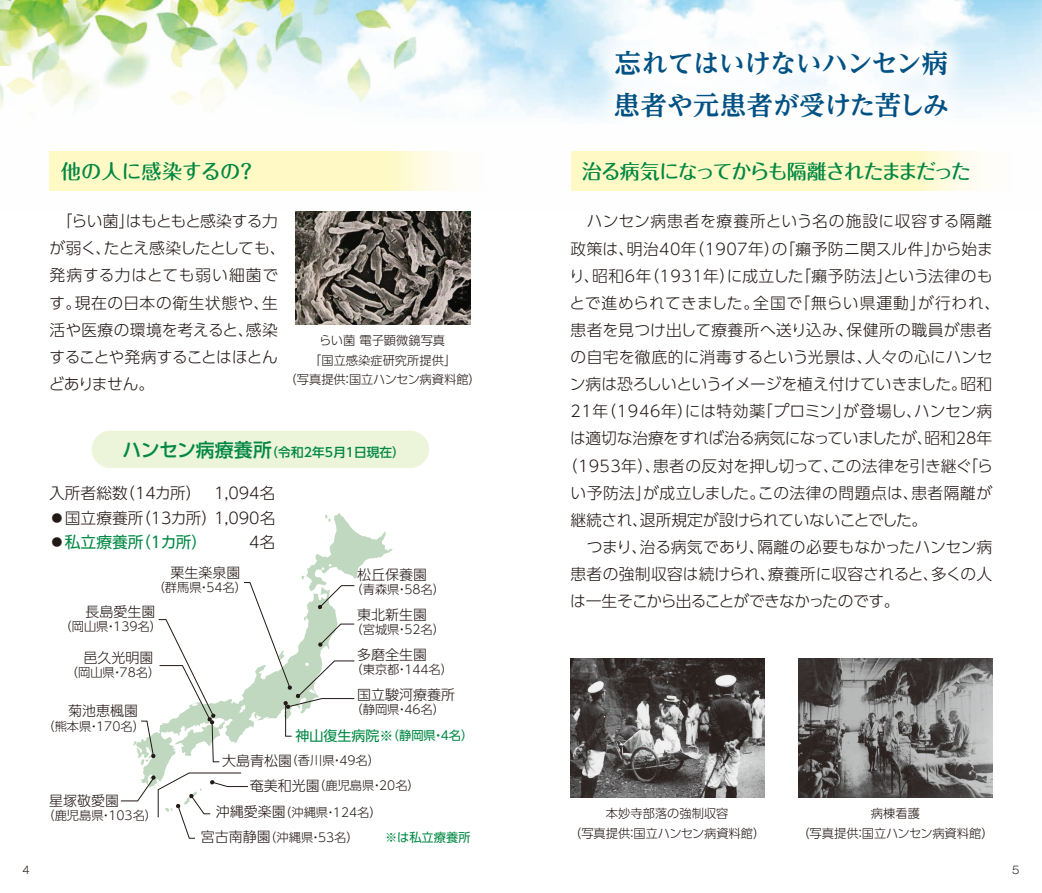
<style>
.page{position:relative;width:1042px;height:893px;background:#fff}
.page>*{position:absolute;margin:0;border:0;box-sizing:border-box;transform-origin:0 0}
.t1{font:700 26.25px/42px "UD Reimin Pro";letter-spacing:-.015em;color:#005184}
.t2{font:500 20.12px "Maru Fo Pro";letter-spacing:-.075em;color:#008843}
.t3{font:500 20.12px "Maru Fo Pro";letter-spacing:-.005em;color:#008843}
.t4{font:300 15.75px/27.1px "UD Shin Go Pro";color:#231916}
.t5{font:300 15.75px "UD Shin Go Pro";letter-spacing:.03em;color:#231916}
.t6{font:300 15.75px "UD Shin Go Pro";letter-spacing:.035em;color:#231916}
.t7{font:300 15.75px "UD Shin Go Pro";letter-spacing:-.03em;color:#231916}
.t8{font:300 15.75px "UD Shin Go Pro";letter-spacing:-.02em;color:#231916}
.t9{font:300 15.75px "UD Shin Go Pro";letter-spacing:-.04em;color:#231916}
.t10{font:300 14px "UD Shin Go Pro";color:#231916}
.t11{font:500 12.6px "UD Shin Go Pro";letter-spacing:.01em;color:#008843}
.t12{font:300 12.25px/19.2px "UD Shin Go Pro";color:#231916;text-align:center}
.t13{font:12.25px "UD Shin Go Pro";color:#008843}
.t14{font:300 10.5px "Gothic MB101 Pro";color:#231916}
.s1{font-size:18.9px}
.s2{font-weight:400;color:#008843}
.s3{font-size:14px}
</style>
<div class="page">
<img style="left:0;top:0;width:1042px;height:191px">
<svg style="left:50px;top:151px;width:441px;height:40px;background:#fef9ce"></svg>
<svg style="left:143px;top:694px;width:100px;height:78px"></svg>
<svg style="left:243px;top:513px;width:149px;height:224px"></svg>
<svg style="left:133px;top:619px;width:87px;height:147px"></svg>
<svg style="left:121px;top:772px;width:127px;height:67px"></svg>
<div style="left:92px;top:431px;width:337px;height:37px;background:#ecf4d9;border-radius:18px"></div>
<img style="left:295px;top:211px;width:175px;height:113px">
<img style="left:570px;top:659px;width:194px;height:139px">
<img style="left:799px;top:659px;width:193px;height:139px">
<div style="left:592px;top:27px;width:378px;height:113px;background:#fff"></div>
<svg style="left:571px;top:151px;width:446px;height:40px;background:#fef9ce"></svg>
<p class="t3" style="left:61px;top:155px;width:197px">他の人に感染するの？</p>
<p class="t4" style="left:49px;top:207px;width:238px">　「らい菌」はもともと感染する力が弱く、たとえ感染したとしても、発病する力はとても弱い細菌です。現在の日本の衛生状態や、生活や医療の環境を考えると、感染することや発病することはほとんどありません。</p>
<p class="t12" style="left:285px;top:331px;width:198px">らい菌 電子顕微鏡写真<br>「国立感染症研究所提供」<br>（写真提供：国立ハンセン病資料館）</p>
<p class="t11" style="left:123px;top:441px;width:284px"><span class="s1">ハンセン病療養所</span>（令和2年5月1日現在）</p>
<p class="t4" style="left:49px;top:480px;width:228px;line-height:24.5px;text-align:justify">入所者総数（14カ所） 1,094名◦国立療養所（13カ所）1,090名◦<span class="s2">私立療養所（1カ所）</span></p>
<p class="t4" style="left:249px;top:528px;width:28px">4名</p>
<p class="t10" style="left:170px;top:561px;width:71px">栗生楽泉園</p>
<p class="t12" style="left:153px;top:577px;width:96px">（群馬県・54名）</p>
<p class="t10" style="left:85px;top:600px;width:71px">長島愛生園</p>
<p class="t12" style="left:60px;top:616px;width:104px">（岡山県・139名）</p>
<p class="t10" style="left:84px;top:646px;width:71px">邑久光明園</p>
<p class="t12" style="left:66px;top:662px;width:96px">（岡山県・78名）</p>
<p class="t10" style="left:68px;top:700px;width:72px">菊池恵楓園</p>
<p class="t12" style="left:42px;top:716px;width:104px">（熊本県・170名）</p>
<p class="t10" style="left:357px;top:563px;width:71px">松丘保養園</p>
<p class="t12" style="left:350px;top:579px;width:96px">（青森県・58名）</p>
<p class="t10" style="left:357px;top:603px;width:71px">東北新生園</p>
<p class="t12" style="left:350px;top:619px;width:96px">（宮城県・52名）</p>
<p class="t10" style="left:357px;top:643px;width:71px">多磨全生園</p>
<p class="t12" style="left:350px;top:659px;width:104px">（東京都・144名）</p>
<p class="t10" style="left:357px;top:683px;width:100px">国立駿河療養所</p>
<p class="t12" style="left:350px;top:699px;width:96px">（静岡県・46名）</p>
<p class="t13" style="left:295px;top:726px;width:180px"><span class="s3">神山復生病院※</span>（静岡県・4名）</p>
<p class="t10" style="left:49px;top:789px;width:71px">星塚敬愛園</p>
<p class="t12" style="left:42px;top:805px;width:116px">（鹿児島県・103名）</p>
<p class="t12" style="left:222px;top:750px;width:159px"><span class="s3">大島青松園</span>（香川県・49名）</p>
<p class="t12" style="left:250px;top:775px;width:171px"><span class="s3">奄美和光園</span>（鹿児島県・20名）</p>
<p class="t12" style="left:216px;top:802px;width:167px"><span class="s3">沖縄愛楽園</span>（沖縄県・124名）</p>
<p class="t12" style="left:201px;top:827px;width:159px"><span class="s3">宮古南静園</span>（沖縄県・53名）</p>
<p class="t13" style="left:385px;top:828px;width:87px">※は私立療養所</p>
<h1 class="t1" style="left:614px;top:41px;width:337px">忘れてはいけないハンセン病患者や元患者が受けた苦しみ</h1>
<p class="t2" style="left:582px;top:155px;width:391px">治る病気になってからも隔離されたままだった</p>
<p class="t5" style="left:570px;top:209px;width:423px">　ハンセン病患者を療養所という名の施設に収容する隔離</p>
<p class="t5" style="left:570px;top:236px;width:424px">政策は、明治40年（1907年）の「癩予防ニ関スル件」から始ま</p>
<p class="t6" style="left:569px;top:263px;width:425px">り、昭和6年（1931年）に成立した「癩予防法」という法律のも</p>
<p class="t5" style="left:569px;top:290px;width:432px">とで進められてきました。全国で「無らい県運動」が行われ、</p>
<p class="t5" style="left:570px;top:317px;width:423px">患者を見つけ出して療養所へ送り込み、保健所の職員が患者</p>
<p class="t4" style="left:570px;top:343px;width:424px">の自宅を徹底的に消毒するという光景は、人々の心にハンセ</p>
<p class="t4" style="left:570px;top:370px;width:424px">ン病は恐ろしいというイメージを植え付けていきました。昭和</p>
<p class="t6" style="left:570px;top:399px;width:423px">21年（1946年）には特効薬「プロミン」が登場し、ハンセン病</p>
<p class="t7" style="left:570px;top:426px;width:423px">は適切な治療をすれば治る病気になっていましたが、昭和28年</p>
<p class="t4" style="left:562px;top:451px;width:433px">（1953年）、患者の反対を押し切って、この法律を引き継ぐ「ら</p>
<p class="t6" style="left:570px;top:480px;width:423px">い予防法」が成立しました。この法律の問題点は、患者隔離が</p>
<p class="t8" style="left:570px;top:507px;width:358px">継続され、退所規定が設けられていないことでした。</p>
<p class="t4" style="left:570px;top:533px;width:423px">　つまり、治る病気であり、隔離の必要もなかったハンセン病</p>
<p class="t4" style="left:570px;top:560px;width:423px">患者の強制収容は続けられ、療養所に収容されると、多くの人</p>
<p class="t9" style="left:570px;top:588px;width:331px">は一生そこから出ることができなかったのです。</p>
<p class="t12" style="left:569px;top:804px;width:198px">本妙寺部落の強制収容<br>（写真提供：国立ハンセン病資料館）</p>
<p class="t12" style="left:797px;top:804px;width:198px">病棟看護<br>（写真提供：国立ハンセン病資料館）</p>
<p class="t14" style="left:23px;top:861px;width:9px">4</p>
<p class="t14" style="left:1012px;top:861px;width:9px">5</p>
</div>
